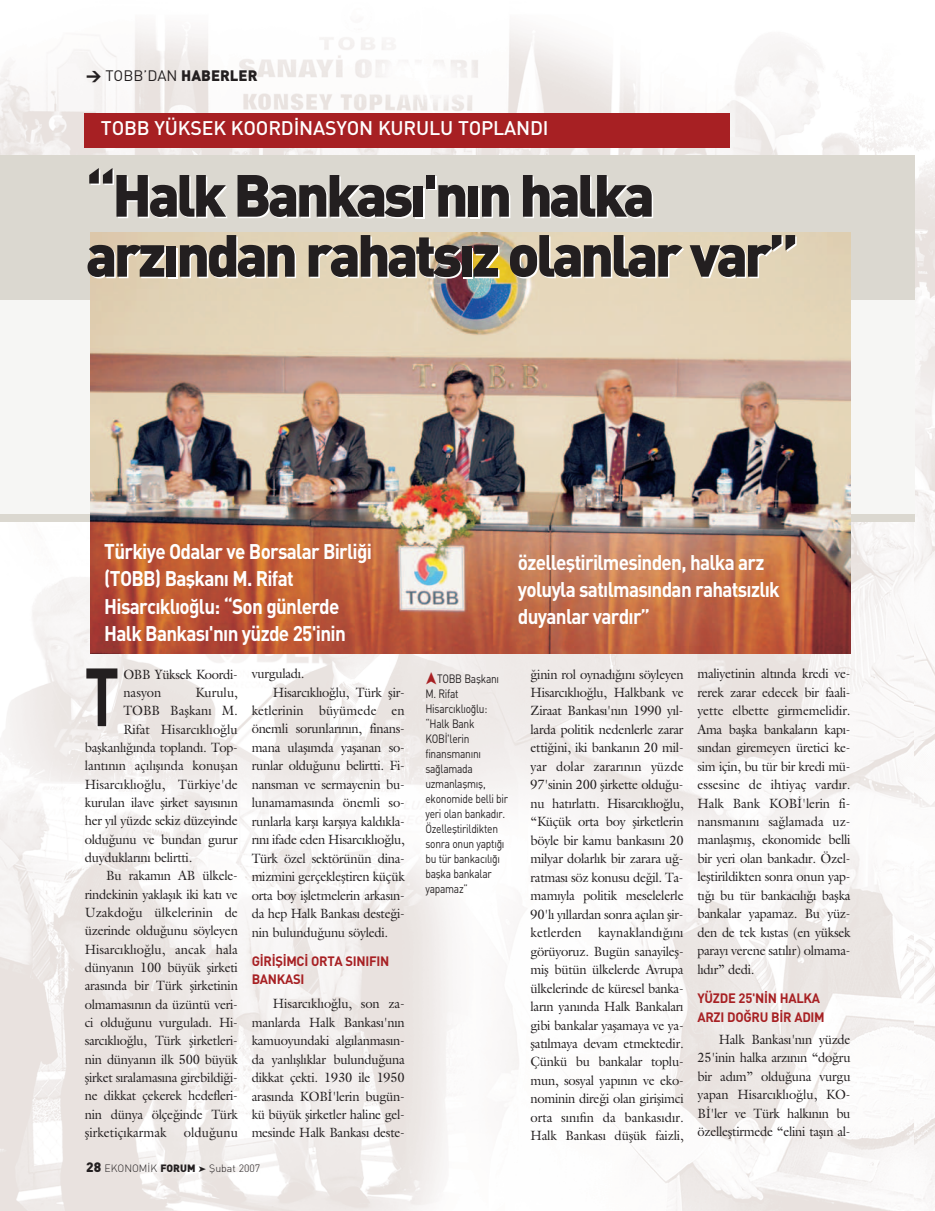
<style>
.page{position:relative;width:935px;height:1211px;background:#fff}
.page>*{position:absolute;margin:0;border:0;box-sizing:border-box;transform-origin:0 0}
.t1{font:81px "DINT Bold";color:#231f20;scale:.75 1}
.t2{font:58.5px/60px "DINT Black";letter-spacing:-.06em;color:#231f20}
.t3{font:21px/27.2px "DINT Bold";letter-spacing:-.04em;color:#fff;scale:.9 1}
.t4{font:19.5px "DINT Medium";letter-spacing:-.01em;color:#fff}
.t5{font:15px "DINT Black";color:#231f20}
.t6{font:13.5px/18.5px "Galliard Turk";letter-spacing:-.02em;color:#231f20;text-align:justify;scale:.96 1}
.t7{font:13.5px "Galliard Turk";color:#231f20;scale:.96 1}
.t8{font:13.5px/18px "DINT Bold";letter-spacing:-.02em;color:#a72023;scale:.96 1}
.t9{font:12px/15px "DINT";letter-spacing:-.025em;color:#231f20;scale:.85 1}
.t10{font:10.5px "DINT Light";color:#231f20}
.s1{font-family:"DINT"}
.s2{font-family:"DINT Black";font-size:13.5px}
.s3{font-family:"DINT Black"}
</style>
<div class="page">
<img style="left:0;top:28px;width:914px;height:1182px">
<img style="left:914px;top:140px;width:20px;height:1067px">
<div style="left:0;top:155px;width:914px;height:366px;background:#dbd8d0"></div>
<div style="left:0;top:300px;width:914px;height:213px;background:#f6f6f4"></div>
<img style="left:91px;top:232px;width:759px;height:421px">
<div style="left:85px;top:113px;width:644px;height:34px;background:#a72023"></div>
<svg style="left:199px;top:1165px;width:7px;height:6px"></svg>
<svg style="left:426px;top:672px;width:10px;height:12px"></svg>
<p class="t5" style="left:86px;top:70px;width:173px">&gt; <span class="s1">TOBB’DAN</span> HABERLER</p>
<h3 class="t4" style="left:101px;top:121px;width:449px">TOBB YÜKSEK KOORD‹NASYON KURULU TOPLANDI</h3>
<h2 class="t2" style="left:86px;top:171px;width:714px">“Halk Bankas›'n›n halka arz›ndan rahats›z olanlar var”</h2>
<h3 class="t3" style="left:104px;top:540px;width:299px">Türkiye Odalar ve Borsalar Birli¤i (TOBB) Baflkan› M. Rifat<br>Hisarc›kl›o¤lu: “Son günlerde<br>Halk Bankas›'n›n yüzde 25'inin</h3>
<h3 class="t3" style="left:518px;top:551px;width:292px">özellefltirilmesinden, halka arz yoluyla sat›lmas›ndan rahats›zl›k duyanlar vard›r”</h3>
<p class="t6" style="left:252px;top:665px;width:57px">vurgulad›.</p>
<p class="t6" style="left:273px;top:684px;width:139px">Hisarc›kl›o¤lu, Türk flir-</p>
<p class="t7" style="left:252px;top:705px;width:161px">ketlerinin büyümede en</p>
<p class="t6" style="left:252px;top:721px;width:161px">önemli sorunlar›n›n, finans-</p>
<p class="t6" style="left:252px;top:739px;width:161px">mana ulafl›mda yaflanan so-</p>
<p class="t6" style="left:252px;top:758px;width:161px">runlar oldu¤unu belirtti. Fi-</p>
<p class="t6" style="left:252px;top:776px;width:161px">nansman ve sermayenin bu-</p>
<p class="t6" style="left:252px;top:795px;width:161px">lunamamas›nda önemli so-</p>
<p class="t6" style="left:252px;top:813px;width:161px">runlarla karfl› karfl›ya kald›kla-</p>
<p class="t6" style="left:252px;top:832px;width:161px">r›n› ifade eden Hisarc›kl›o¤lu,</p>
<p class="t6" style="left:252px;top:850px;width:161px">Türk özel sektörünün dina-</p>
<p class="t6" style="left:252px;top:868px;width:161px">mizmini gerçeklefltiren küçük</p>
<p class="t6" style="left:252px;top:887px;width:161px">orta boy iflletmelerin arkas›n-</p>
<p class="t6" style="left:252px;top:905px;width:161px">da hep Halk Bankas› deste¤i-</p>
<p class="t6" style="left:252px;top:924px;width:143px">nin bulundu¤unu söyledi.</p>
<p class="t8" style="left:252px;top:953px;width:145px">G‹R‹fi‹MC‹ ORTA SINIFIN<br>BANKASI</p>
<p class="t6" style="left:252px;top:995px;width:161px;text-indent:21px">Hisarc›kl›o¤lu, son za&shy;manlarda Halk Bankas›'n›n kamuoyundaki alg›lanmas›n&shy;da yanl›fll›klar bulundu¤una dikkat çekti. 1930 ile 1950 aras›nda KOB‹'lerin bugün&shy;kü büyük flirketler haline gel&shy;mesinde Halk Bankas› deste-</p>
<h1 class="t1" style="left:85px;top:668px;width:48px">T</h1>
<p class="t6" style="left:530px;top:666px;width:161px">¤inin rol oynad›¤›n› söyleyen Hisarc›kl›o¤lu, Halkbank ve Ziraat Bankas›'n›n 1990 y›l&shy;larda politik nedenlerle zarar etti¤ini, iki bankan›n 20 mil&shy;yar dolar zarar›n›n yüzde 97'sinin 200 flirkette oldu¤u&shy;nu hat›rlatt›. Hisarc›kl›o¤lu, “Küçük orta boy flirketlerin böyle bir kamu bankas›n› 20 milyar dolarl›k bir zarara u¤- ratmas› söz konusu de¤il. Ta&shy;mam›yla politik meselelerle 90'l› y›llardan sonra aç›lan flir&shy;ketlerden kaynakland›¤›n› görüyoruz. Bugün sanayilefl&shy;mifl bütün ülkelerde Avrupa ülkelerinde de küresel banka&shy;lar›n yan›nda Halk Bankalar› gibi bankalar yaflamaya ve ya&shy;flat›lmaya devam etmektedir.<br>Çünkü bu bankalar toplu&shy;mun, sosyal yap›n›n ve eko&shy;nominin dire¤i olan giriflimci orta s›n›f›n da bankas›d›r.<br>Halk Bankas› düflük faizli,</p>
<p class="t6" style="left:697px;top:665px;width:161px">maliyetinin alt›nda kredi ve&shy;rerek zarar edecek bir faali&shy;yette elbette girmemelidir.<br>Ama baflka bankalar›n kap›- s›ndan giremeyen üretici ke&shy;sim için, bu tür bir kredi mü&shy;essesine de ihtiyaç vard›r.<br>Halk Bank KOB‹'lerin fi&shy;nansman›n› sa¤lamada uz&shy;manlaflm›fl, ekonomide belli bir yeri olan bankad›r. Özel&shy;lefltirildikten sonra onun yap&shy;t›¤› bu tür bankac›l›¤› baflka bankalar yapamaz. Bu yüz&shy;den de tek k›stas (en yüksek paray› verene sat›l›r) olmama&shy;l›d›r” dedi.</p>
<p class="t6" style="left:123px;top:666px;width:121px">OBB Yüksek Koordi&shy;nasyon</p>
<p class="t9" style="left:425px;top:672px;width:99px;text-indent:12px">TOBB Baflkan›<br>M. Rifat<br>Hisarc›kl›o¤lu: “Halk Bank<br>KOB‹'lerin finansman›n› sa¤lamada uzmanlaflm›fl, ekonomide belli bir yeri olan bankad›r.<br>Özellefltirildikten sonra onun yapt›¤› bu tür bankac›l›¤› baflka bankalar yapamaz”</p>
<p class="t6" style="left:195px;top:684px;width:46px">Kurulu,</p>
<p class="t7" style="left:123px;top:705px;width:121px">TOBB Baflkan› M.</p>
<p class="t7" style="left:123px;top:724px;width:121px">Rifat Hisarc›kl›o¤lu</p>
<p class="t6" style="left:85px;top:739px;width:161px">baflkanl›¤›nda topland›. Top-</p>
<p class="t6" style="left:85px;top:758px;width:161px">lant›n›n aç›l›fl›nda konuflan</p>
<p class="t7" style="left:85px;top:779px;width:161px">Hisarc›kl›o¤lu, Türkiye'de</p>
<p class="t6" style="left:85px;top:794px;width:161px">kurulan ilave flirket say›s›n›n</p>
<p class="t6" style="left:85px;top:813px;width:161px">her y›l yüzde sekiz düzeyinde</p>
<p class="t6" style="left:85px;top:831px;width:161px">oldu¤unu ve bundan gurur</p>
<p class="t6" style="left:85px;top:849px;width:113px">duyduklar›n› belirtti.</p>
<p class="t6" style="left:106px;top:868px;width:139px">Bu rakam›n AB ülkele-</p>
<p class="t6" style="left:85px;top:886px;width:161px">rindekinin yaklafl›k iki kat› ve</p>
<p class="t7" style="left:85px;top:907px;width:161px">Uzakdo¤u ülkelerinin de</p>
<p class="t6" style="left:85px;top:922px;width:161px">üzerinde oldu¤unu söyleyen</p>
<p class="t7" style="left:85px;top:944px;width:161px">Hisarc›kl›o¤lu, ancak hala</p>
<p class="t6" style="left:85px;top:959px;width:161px">dünyan›n 100 büyük flirketi</p>
<p class="t6" style="left:85px;top:977px;width:161px">aras›nda bir Türk flirketinin</p>
<p class="t6" style="left:85px;top:996px;width:161px">olmamas›n›n da üzüntü veri-</p>
<p class="t6" style="left:85px;top:1014px;width:161px">ci oldu¤unu vurgulad›. Hi-</p>
<p class="t6" style="left:85px;top:1032px;width:161px">sarc›kl›o¤lu, Türk flirketleri-</p>
<p class="t6" style="left:85px;top:1051px;width:161px">nin dünyan›n ilk 500 büyük</p>
<p class="t6" style="left:85px;top:1069px;width:161px">flirket s›ralamas›na girebildi¤i-</p>
<p class="t6" style="left:85px;top:1087px;width:161px">ne dikkat çekerek hedefleri-</p>
<p class="t6" style="left:85px;top:1106px;width:161px">nin dünya ölçe¤inde Türk</p>
<p class="t7" style="left:85px;top:1127px;width:87px">flirketiç›karmak</p>
<p class="t6" style="left:184px;top:1124px;width:58px">oldu¤unu</p>
<p class="t8" style="left:697px;top:990px;width:134px">YÜZDE 25'N‹N HALKA<br>ARZI DO⁄RU B‹R ADIM</p>
<p class="t6" style="left:697px;top:1031px;width:161px;text-indent:21px">Halk Bankas›'n›n yüzde 25'inin halka arz›n›n “do¤ru bir ad›m” oldu¤una vurgu yapan Hisarc›kl›o¤lu, KO-B‹'ler ve Türk halk›n›n bu özellefltirmede “elini tafl›n al-</p>
<p class="t10" style="left:86px;top:1164px;width:111px"><span class="s2">28</span> EKONOM‹K <span class="s3">FORUM</span></p>
<p class="t10" style="left:209px;top:1164px;width:53px">fiubat 2007</p>
</div>
